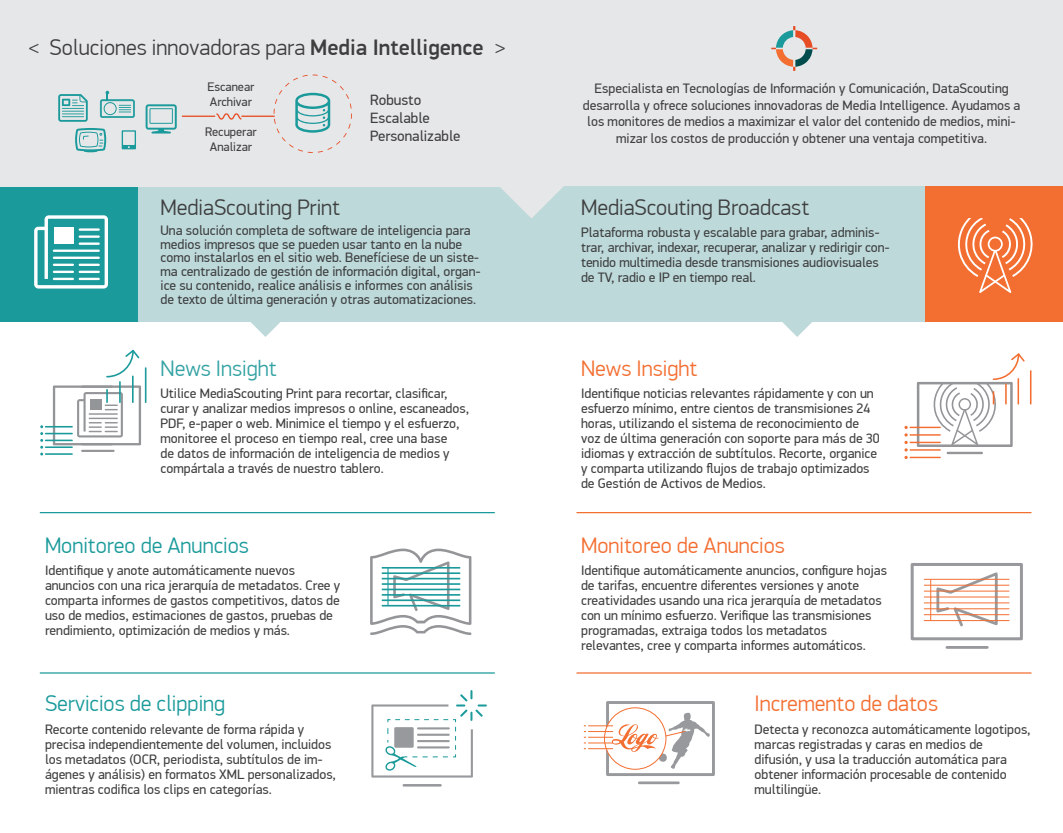
<style>
.page{position:relative;width:1063px;height:833px;background:#fff}
.page>*{position:absolute;margin:0;border:0;box-sizing:border-box;transform-origin:0 0}
.t1{font:300 22.5px "PF Din Display Pro";color:#3e3e3f}
.t2{font:300 22.5px "PF Din Display Pro";color:#f36e31}
.t3{font:300 22.5px "PF Din Display Pro";color:#1b9a9b}
.t4{font:300 22.5px "PF Din Display Pro";color:#34a2a3}
.t5{font:15px "PF Din Display Pro";color:#3e3e3f}
.t6{font:13.75px/15px "PF Din Display Pro";color:#3e3e3f}
.t7{font:12.5px "PF Din Display Pro";color:#3e3e3f}
.s1{font-weight:500}
</style>
<div class="page">
<div style="left:0;top:186px;width:155px;height:136px;background:#1b9a9b"></div>
<div style="left:138px;top:186px;width:393px;height:136px;background:#bdd9da"></div>
<div style="left:0;top:0;width:1063px;height:186px;background:#e6e7e9"></div>
<svg style="left:251px;top:322px;width:29px;height:15px"></svg>
<hr style="left:40px;top:512px;width:455px;height:1px;background:#1b9a9b">
<hr style="left:40px;top:672px;width:455px;height:1px;background:#1b9a9b">
<svg style="left:58px;top:94px;width:30px;height:28px"></svg>
<svg style="left:146px;top:104px;width:31px;height:29px"></svg>
<svg style="left:75px;top:128px;width:32px;height:24px"></svg>
<svg style="left:274px;top:75px;width:78px;height:78px"></svg>
<hr style="left:241px;top:116px;width:34px;height:1px;background:#e64d25">
<svg style="left:122px;top:130px;width:14px;height:19px"></svg>
<svg style="left:100px;top:91px;width:35px;height:27px"></svg>
<hr style="left:182px;top:116px;width:33px;height:1px;background:#e64d25">
<svg style="left:215px;top:113px;width:28px;height:7px"></svg>
<svg style="left:34px;top:215px;width:74px;height:73px"></svg>
<div style="left:55px;top:227px;width:19px;height:17px;background:#fff"></div>
<svg style="left:106px;top:350px;width:33px;height:27px"></svg>
<hr style="left:119px;top:381px;width:2px;height:22px;background:#1b9a9b">
<hr style="left:132px;top:375px;width:2px;height:28px;background:#1b9a9b">
<hr style="left:145px;top:367px;width:1px;height:36px;background:#1b9a9b">
<svg style="left:40px;top:385px;width:101px;height:70px"></svg>
<svg style="left:370px;top:548px;width:101px;height:87px"></svg>
<hr style="left:404px;top:784px;width:37px;height:2px;background:#97999c">
<svg style="left:371px;top:690px;width:116px;height:87px"></svg>
<div style="left:908px;top:186px;width:155px;height:136px;background:#f36e31"></div>
<div style="left:531px;top:186px;width:394px;height:136px;background:#bdd9da"></div>
<svg style="left:771px;top:26px;width:46px;height:45px"></svg>
<svg style="left:499px;top:186px;width:65px;height:32px"></svg>
<svg style="left:782px;top:322px;width:30px;height:15px"></svg>
<div style="left:606px;top:701px;width:109px;height:75px;border:3px solid #97999c"></div>
<svg style="left:605px;top:708px;width:61px;height:61px"></svg>
<hr style="left:639px;top:781px;width:39px;height:3px;background:#97999c">
<svg style="left:584px;top:713px;width:126px;height:56px"></svg>
<svg style="left:935px;top:572px;width:64px;height:55px"></svg>
<hr style="left:947px;top:646px;width:40px;height:3px;background:#97999c">
<div style="left:911px;top:563px;width:112px;height:77px;border:3px solid #97999c"></div>
<hr style="left:924px;top:579px;width:85px;height:1px;background:#f36e31">
<hr style="left:924px;top:585px;width:85px;height:1px;background:#f36e31">
<hr style="left:924px;top:590px;width:85px;height:1px;background:#f36e31">
<hr style="left:924px;top:596px;width:85px;height:1px;background:#f36e31">
<hr style="left:924px;top:602px;width:85px;height:1px;background:#f36e31">
<hr style="left:924px;top:608px;width:85px;height:1px;background:#f36e31">
<hr style="left:924px;top:614px;width:85px;height:1px;background:#f36e31">
<hr style="left:924px;top:620px;width:85px;height:1px;background:#f36e31">
<hr style="left:930px;top:579px;width:1px;height:41px;background:#f36e31">
<hr style="left:576px;top:512px;width:455px;height:1px;background:#f36e31">
<hr style="left:576px;top:672px;width:455px;height:1px;background:#f36e31">
<svg style="left:958px;top:218px;width:75px;height:75px"></svg>
<hr style="left:947px;top:452px;width:36px;height:2px;background:#939598">
<hr style="left:910px;top:427px;width:31px;height:1px;background:#f36e31">
<hr style="left:910px;top:434px;width:31px;height:1px;background:#f36e31">
<hr style="left:910px;top:442px;width:31px;height:1px;background:#f36e31">
<hr style="left:910px;top:449px;width:31px;height:1px;background:#f36e31">
<hr style="left:910px;top:457px;width:31px;height:1px;background:#f36e31">
<svg style="left:904px;top:426px;width:4px;height:33px"></svg>
<svg style="left:917px;top:353px;width:108px;height:94px"></svg>
<hr style="left:1030px;top:370px;width:1px;height:34px;background:#f36e31">
<p class="t1" style="left:29px;top:34px;width:479px">&lt; Soluciones innovadoras para <span class="s1">Media Intelligence</span> &gt;</p>
<p class="t7" style="left:208px;top:79px;width:48px">Escanear</p>
<p class="t7" style="left:210px;top:94px;width:44px">Archivar</p>
<p class="t7" style="left:205px;top:124px;width:53px">Recuperar</p>
<p class="t7" style="left:210px;top:139px;width:44px">Analizar</p>
<p class="t5" style="left:370px;top:91px;width:53px">Robusto</p>
<p class="t5" style="left:370px;top:109px;width:61px">Escalable</p>
<p class="t5" style="left:370px;top:127px;width:92px">Personalizable</p>
<p class="t1" style="left:161px;top:194px;width:181px">MediaScouting Print</p>
<p class="t6" style="left:161px;top:224px;width:322px;line-height:13.8px">Una solución completa de software de inteligencia para medios impresos que se pueden usar tanto en la nube como instalarlos en el sitio web. Benefíciese de un siste&shy;ma centralizado de gestión de información digital, organ&shy;ice su contenido, realice análisis e informes con análisis de texto de última generación y otras automatizaciones.</p>
<p class="t4" style="left:161px;top:355px;width:118px">News Insight</p>
<p class="t6" style="left:161px;top:386px;width:310px">Utilice MediaScouting Print para recortar, clasificar, curar y analizar medios impresos o online, escaneados, PDF, e-paper o web. Minimice el tiempo y el esfuerzo, monitoree el proceso en tiempo real, cree una base<br>de datos de información de inteligencia de medios y compártala a través de nuestro tablero.</p>
<p class="t3" style="left:45px;top:532px;width:205px">Monitoreo de Anuncios</p>
<p class="t6" style="left:45px;top:563px;width:297px">Identifique y anote automáticamente nuevos anuncios con una rica jerarquía de metadatos. Cree y comparta informes de gastos competitivos, datos de uso de medios, estimaciones de gastos, pruebas de rendimiento, optimización de medios y más.</p>
<p class="t3" style="left:45px;top:690px;width:182px">Servicios de clipping</p>
<p class="t6" style="left:45px;top:721px;width:293px">Recorte contenido relevante de forma rápida y precisa independientemente del volumen, incluidos los metadatos (OCR, periodista, subtítulos de im&shy;ágenes y análisis) en formatos XML personalizados, mientras codifica los clips en categorías.</p>
<p class="t6" style="left:583px;top:80px;width:439px;line-height:16.5px;text-align:center">Especialista en Tecnologías de Información y Comunicación, DataScouting desarrolla y ofrece soluciones innovadoras de Media Intelligence. Ayudamos a los monitores de medios a maximizar el valor del contenido de medios, mini&shy;mizar los costos de producción y obtener una ventaja competitiva.</p>
<p class="t1" style="left:581px;top:194px;width:230px">MediaScouting Broadcast</p>
<p class="t6" style="left:581px;top:225px;width:310px">Plataforma robusta y escalable para grabar, adminis&shy;trar, archivar, indexar, recuperar, analizar y redirigir con&shy;tenido multimedia desde transmisiones audiovisuales de TV, radio e IP en tiempo real.</p>
<p class="t2" style="left:581px;top:355px;width:118px">News Insight</p>
<p class="t6" style="left:581px;top:386px;width:300px">Identifique noticias relevantes rápidamente y con un esfuerzo mínimo, entre cientos de transmisiones 24 horas, utilizando el sistema de reconocimiento de voz de última generación con soporte para más de 30 idiomas y extracción de subtítulos. Recorte, organice y comparta utilizando flujos de trabajo optimizados de Gestión de Activos de Medios.</p>
<p class="t2" style="left:581px;top:532px;width:205px">Monitoreo de Anuncios</p>
<p class="t6" style="left:581px;top:563px;width:307px">Identifique automáticamente anuncios, configure hojas de tarifas, encuentre diferentes versiones y anote creatividades usando una rica jerarquía de metadatos con un mínimo esfuerzo. Verifique las transmisiones programadas, extraiga todos los metadatos relevantes, cree y comparta informes automáticos.</p>
<p class="t2" style="left:755px;top:690px;width:185px">Incremento de datos</p>
<p class="t6" style="left:755px;top:721px;width:278px">Detecta y reconozca automáticamente logotipos, marcas registradas y caras en medios de difusión, y usa la traducción automática para obtener información procesable de contenido multilingüe.</p>
</div>
